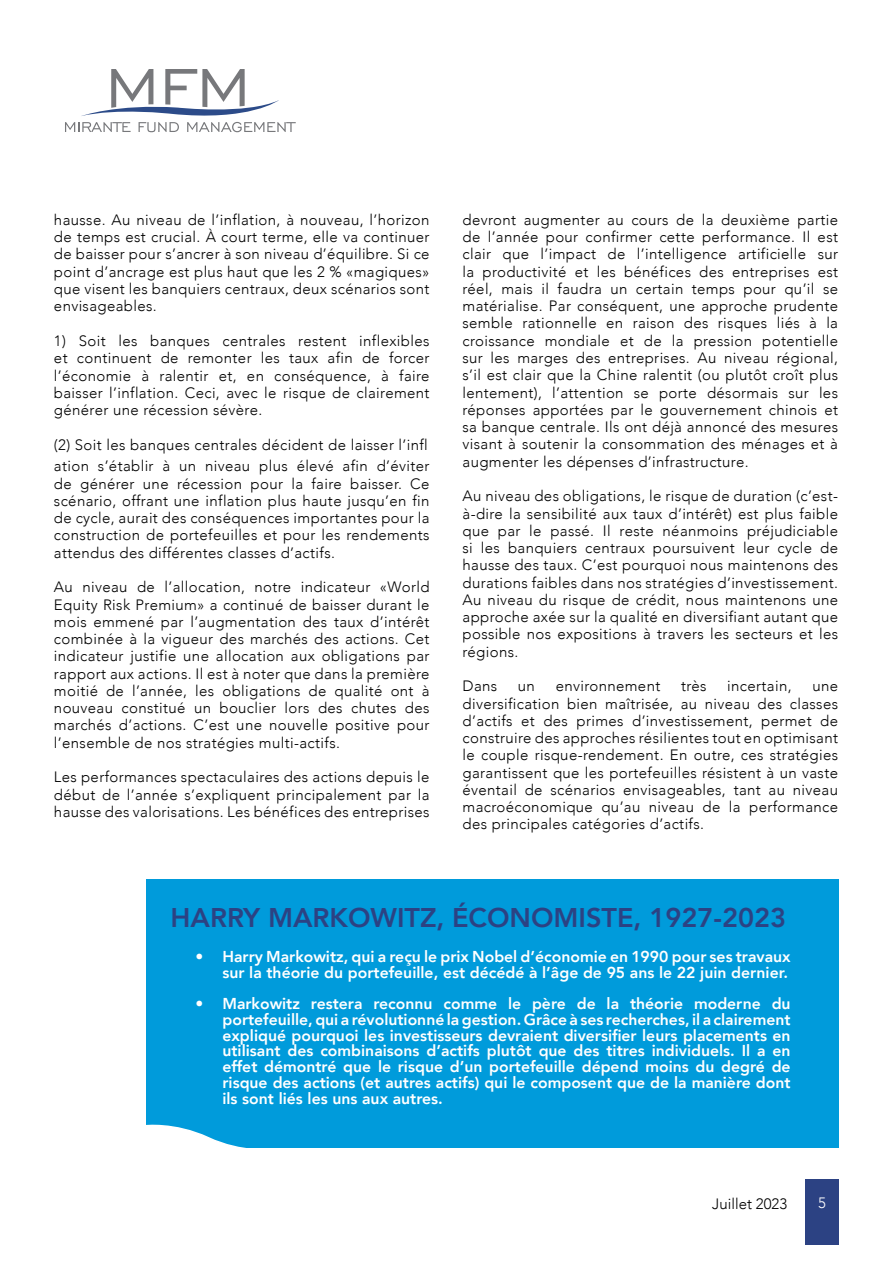
<style>
.page{position:relative;width:893px;height:1263px;background:#fff}
.page>*{position:absolute;margin:0;border:0;box-sizing:border-box;transform-origin:0 0}
.t1{font:800 27px "Avenir";color:#2c4283}
.t2{font:800 15.75px/15.8px "Avenir";color:#fff;text-align:right}
.t3{font:300 15px/17.2px "Avenir";letter-spacing:.025em;color:#000;text-align:justify}
.t4{font:300 15px "Avenir";color:#000}
.t5{font:300 15px "Avenir";color:#fff}
</style>
<div class="page">
<svg style="left:65px;top:69px;width:231px;height:63px"></svg>
<div style="left:805px;top:1179px;width:34px;height:66px;background:#2c4283"></div>
<div style="left:147px;top:879px;width:692px;height:269px;background:#009bdb"></div>
<svg style="left:146px;top:1122px;width:100px;height:26px"></svg>
<p class="t3" style="left:54px;top:211px;width:377px">hausse. Au niveau de l’inflation, à nouveau, l’horizon de temps est crucial. À court terme, elle va continuer de baisser pour s’ancrer à son niveau d’équilibre. Si ce point d’ancrage est plus haut que les 2 % «magiques» que visent les banquiers centraux, deux scénarios sont envisageables.</p>
<p class="t3" style="left:54px;top:332px;width:377px">1) Soit les banques centrales restent inflexibles et continuent de remonter les taux afin de forcer l’économie à ralentir et, en conséquence, à faire baisser l’inflation. Ceci, avec le risque de clairement générer une récession sévère.</p>
<p class="t3" style="left:54px;top:434px;width:377px;line-height:21.5px">(2) Soit les banques centrales décident de laisser l’infl ation s’établir à un niveau plus élevé afin d’éviter</p>
<p class="t3" style="left:54px;top:475px;width:377px">de générer une récession pour la faire baisser. Ce scénario, offrant une inflation plus haute jusqu’en fin de cycle, aurait des conséquences importantes pour la construction de portefeuilles et pour les rendements attendus des différentes classes d’actifs.</p>
<p class="t3" style="left:54px;top:578px;width:377px">Au niveau de l’allocation, notre indicateur «World Equity Risk Premium» a continué de baisser durant le mois emmené par l’augmentation des taux d’intérêt combinée à la vigueur des marchés des actions. Cet indicateur justifie une allocation aux obligations par rapport aux actions. Il est à noter que dans la première moitié de l’année, les obligations de qualité ont à nouveau constitué un bouclier lors des chutes des marchés d’actions. C’est une nouvelle positive pour l’ensemble de nos stratégies multi-actifs.</p>
<p class="t3" style="left:54px;top:768px;width:377px">Les performances spectaculaires des actions depuis le début de l’année s’expliquent principalement par la hausse des valorisations. Les bénéfices des entreprises</p>
<p class="t3" style="left:462px;top:211px;width:377px">devront augmenter au cours de la deuxième partie de l’année pour confirmer cette performance. Il est clair que l’impact de l’intelligence artificielle sur la productivité et les bénéfices des entreprises est réel, mais il faudra un certain temps pour qu’il se matérialise. Par conséquent, une approche prudente semble rationnelle en raison des risques liés à la croissance mondiale et de la pression potentielle sur les marges des entreprises. Au niveau régional, s’il est clair que la Chine ralentit (ou plutôt croît plus lentement), l’attention se porte désormais sur les réponses apportées par le gouvernement chinois et sa banque centrale. Ils ont déjà annoncé des mesures visant à soutenir la consommation des ménages et à augmenter les dépenses d’infrastructure.</p>
<p class="t3" style="left:462px;top:487px;width:377px">Au niveau des obligations, le risque de duration (c’est&shy;à-dire la sensibilité aux taux d’intérêt) est plus faible que par le passé. Il reste néanmoins préjudiciable si les banquiers centraux poursuivent leur cycle de hausse des taux. C’est pourquoi nous maintenons des durations faibles dans nos stratégies d’investissement.<br>Au niveau du risque de crédit, nous maintenons une approche axée sur la qualité en diversifiant autant que possible nos expositions à travers les secteurs et les régions.</p>
<p class="t3" style="left:462px;top:677px;width:36px">Dans</p>
<p class="t3" style="left:518px;top:677px;width:19px">un</p>
<p class="t3" style="left:556px;top:677px;width:106px">environnement</p>
<p class="t3" style="left:681px;top:677px;width:27px">très</p>
<p class="t3" style="left:727px;top:677px;width:66px">incertain,</p>
<p class="t3" style="left:462px;top:677px;width:377px;text-indent:350px">une diversification bien maîtrisée, au niveau des classes d’actifs et des primes d’investissement, permet de construire des approches résilientes tout en optimisant le couple risque-rendement. En outre, ces stratégies garantissent que les portefeuilles résistent à un vaste éventail de scénarios envisageables, tant au niveau macroéconomique qu’au niveau de la performance des principales catégories d’actifs.</p>
<h1 class="t1" style="left:171px;top:896px;width:617px">HARRY MARKOWITZ, ÉCONOMISTE, 1927-2023</h1>
<p class="t2" style="left:195px;top:948px;width:597px">• Harry Markowitz, qui a reçu le prix Nobel d’économie en 1990 pour ses travaux sur la théorie du portefeuille, est décédé à l’âge de 95 ans le 22 juin dernier.</p>
<p class="t2" style="left:222px;top:996px;width:570px;text-align:justify;text-indent:-27px">• Markowitz restera reconnu comme le père de la théorie moderne du portefeuille, qui a révolutionné la gestion. Grâce à ses recherches, il a clairement expliqué pourquoi les investisseurs devraient diversifier leurs placements en utilisant des combinaisons d’actifs plutôt que des titres individuels. Il a en effet démontré que le risque d’un portefeuille dépend moins du degré de risque des actions (et autres actifs) qui le composent que de la manière dont ils sont liés les uns aux autres.</p>
<p class="t4" style="left:712px;top:1195px;width:76px">Juillet 2023</p>
<p class="t5" style="left:818px;top:1194px;width:9px">5</p>
</div>
